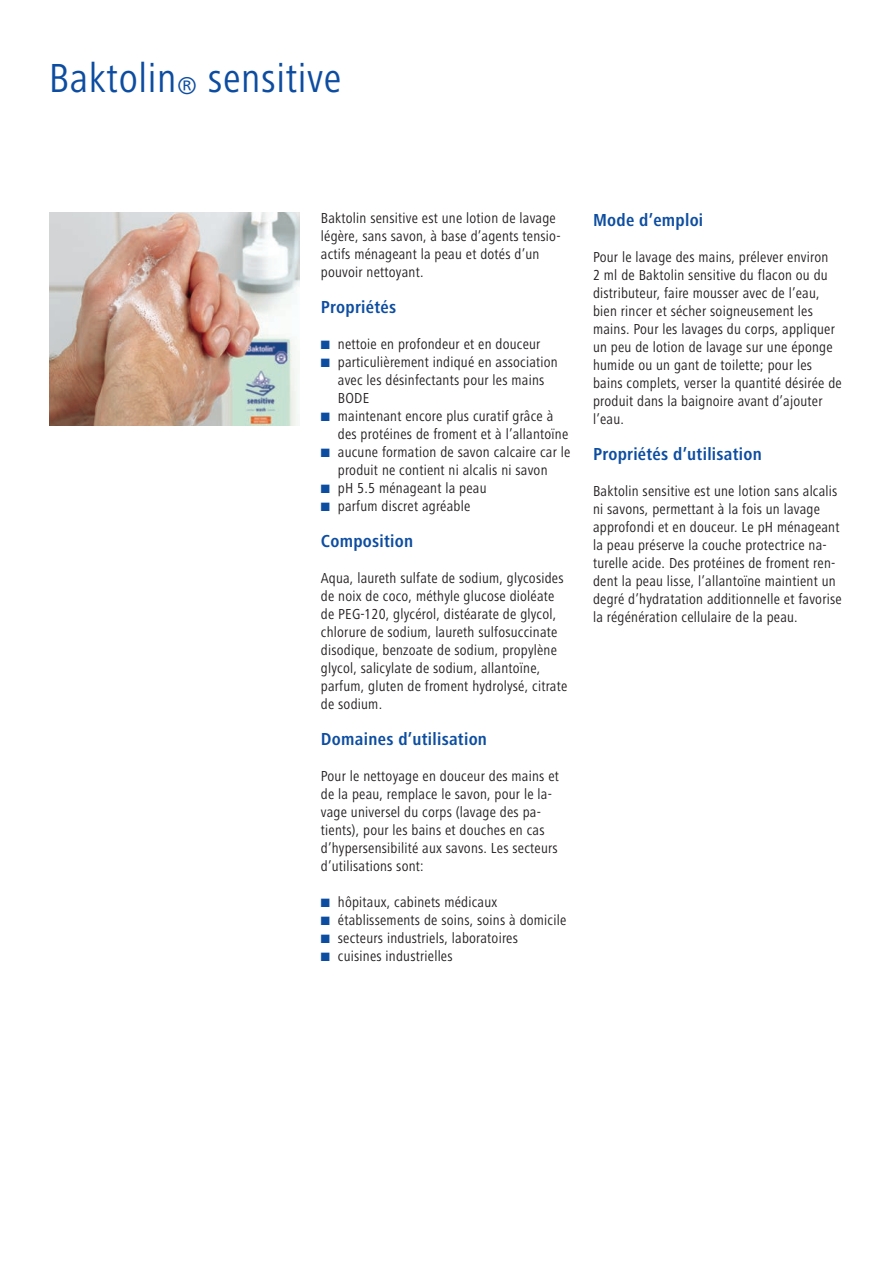
<style>
.page{position:relative;width:893px;height:1263px;background:#fff}
.page>*{position:absolute;margin:0;border:0;box-sizing:border-box;transform-origin:0 0}
.t1{font:42px "Hartmann";letter-spacing:.015em;color:#0d4da1}
.t2{font:700 18px "Hartmann";letter-spacing:.015em;color:#0d4da1}
.t3{font:15px/18px "Hartmann";letter-spacing:.015em;color:#231f20}
.s1{font-size:25.2px}
.s2{color:#0d4da1}
</style>
<div class="page">
<img style="left:50px;top:213px;width:250px;height:212px">
<h1 class="t1" style="left:49px;top:62px;width:294px">Baktolin<span class="s1">®</span> sensitive</h1>
<p class="t3" style="left:321px;top:211px;width:241px">Baktolin sensitive est une lotion de lavage légère, sans savon, à base d’agents tensio&shy;actifs ménageant la peau et dotés d’un pouvoir nettoyant.</p>
<p class="t2" style="left:321px;top:301px;width:77px">Propriétés</p>
<p class="t3" style="left:321px;top:337px;width:221px"><span class="s2">■</span> nettoie en profondeur et en douceur</p>
<p class="t3" style="left:338px;top:355px;width:221px;text-indent:-17px"><span class="s2">■</span> particulièrement indiqué en association avec les désinfectants pour les mains<br>BODE</p>
<p class="t3" style="left:338px;top:409px;width:232px;text-indent:-17px"><span class="s2">■</span> maintenant encore plus curatif grâce à des protéines de froment et à l’allantoïne</p>
<p class="t3" style="left:321px;top:445px;width:251px;text-align:center"><span class="s2">■</span> aucune formation de savon calcaire car le produit ne contient ni alcalis ni savon</p>
<p class="t3" style="left:321px;top:481px;width:167px"><span class="s2">■</span> pH 5.5 ménageant la peau</p>
<p class="t3" style="left:321px;top:499px;width:151px"><span class="s2">■</span> parfum discret agréable</p>
<p class="t2" style="left:321px;top:535px;width:94px">Composition</p>
<p class="t3" style="left:321px;top:571px;width:248px">Aqua, laureth sulfate de sodium, glycosides de noix de coco, méthyle glucose dioléate de PEG-120, glycérol, distéarate de glycol, chlorure de sodium, laureth sulfosuccinate disodique, benzoate de sodium, propylène glycol, salicylate de sodium, allantoïne, parfum, gluten de froment hydrolysé, citrate de sodium.</p>
<p class="t2" style="left:321px;top:733px;width:168px">Domaines d’utilisation</p>
<p class="t3" style="left:321px;top:769px;width:240px">Pour le nettoyage en douceur des mains et de la peau, remplace le savon, pour le la&shy;vage universel du corps (lavage des pa&shy;tients), pour les bains et douches en cas d’hypersensibilité aux savons. Les secteurs d’utilisations sont:</p>
<p class="t3" style="left:321px;top:895px;width:178px"><span class="s2">■</span> hôpitaux, cabinets médicaux</p>
<p class="t3" style="left:321px;top:913px;width:247px"><span class="s2">■</span> établissements de soins, soins à domicile</p>
<p class="t3" style="left:321px;top:931px;width:199px"><span class="s2">■</span> secteurs industriels, laboratoires</p>
<p class="t3" style="left:321px;top:949px;width:133px"><span class="s2">■</span> cuisines industrielles</p>
<p class="t2" style="left:593px;top:213px;width:112px">Mode d’emploi</p>
<p class="t3" style="left:593px;top:249px;width:250px">Pour le lavage des mains, prélever environ<br>2 ml de Baktolin sensitive du flacon ou du distributeur, faire mousser avec de l’eau, bien rincer et sécher soigneusement les mains. Pour les lavages du corps, appliquer un peu de lotion de lavage sur une éponge humide ou un gant de toilette; pour les bains complets, verser la quantité désirée de produit dans la baignoire avant d’ajouter l’eau.</p>
<p class="t2" style="left:593px;top:447px;width:170px">Propriétés d’utilisation</p>
<p class="t3" style="left:593px;top:483px;width:250px">Baktolin sensitive est une lotion sans alcalis ni savons, permettant à la fois un lavage approfondi et en douceur. Le pH ménageant la peau préserve la couche protectrice na&shy;turelle acide. Des protéines de froment ren&shy;dent la peau lisse, l’allantoïne maintient un degré d’hydratation additionnelle et favorise la régénération cellulaire de la peau.</p>
</div>
